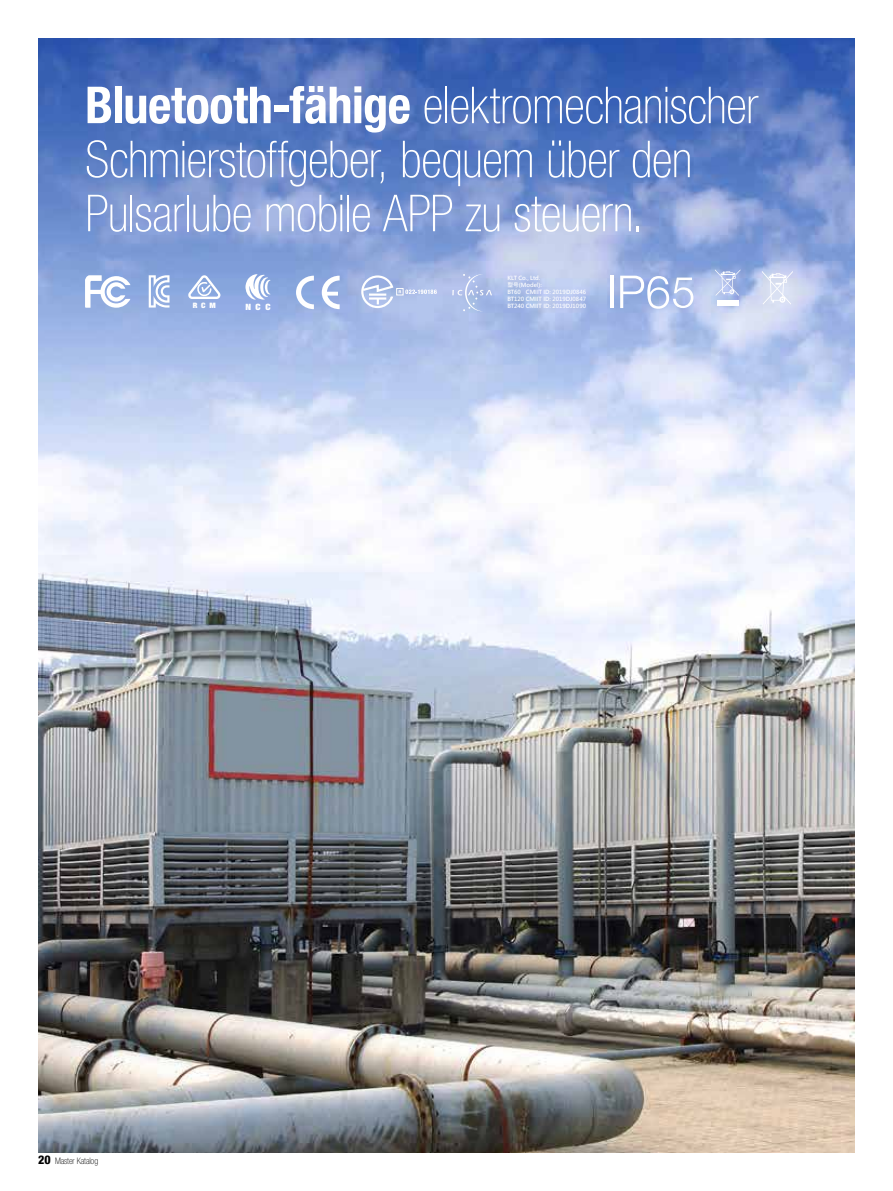
<style>
.page{position:relative;width:893px;height:1191px;background:#fff}
.page>*{position:absolute;margin:0;border:0;box-sizing:border-box;transform-origin:0 0}
.t1{font:100 condensed 51px/54px "Helvetica Neue LT Std";letter-spacing:-.01em;color:#fff}
.t2{font:100 condensed 9px "Helvetica Neue LT Std";letter-spacing:-.01em;color:#000}
.t3{font:900 condensed 8.7px "Helvetica Neue LT Std";color:#fff;scale:1.1 1}
.t4{font:900 condensed 7.5px "Helvetica Neue LT Std";color:#fff;scale:1.1 1}
.t5{font:700 5.7px/6.8px "Microsoft Jheng Hei";color:#fff}
.s1{font-weight:700}
.s2{font-weight:800;font-size:12px}
</style>
<div class="page">
<img style="left:38px;top:38px;width:817px;height:1114px">
<svg style="left:149px;top:275px;width:20px;height:32px"></svg>
<svg style="left:296px;top:276px;width:18px;height:33px"></svg>
<svg style="left:322px;top:276px;width:18px;height:33px"></svg>
<svg style="left:85px;top:275px;width:45px;height:33px"></svg>
<svg style="left:188px;top:275px;width:32px;height:24px"></svg>
<svg style="left:245px;top:274px;width:26px;height:26px"></svg>
<hr style="left:610px;top:276px;width:4px;height:32px;background:#fff">
<svg style="left:620px;top:276px;width:73px;height:33px"></svg>
<svg style="left:452px;top:274px;width:40px;height:37px"></svg>
<svg style="left:361px;top:275px;width:76px;height:33px;background:#b8c7ea"></svg>
<svg style="left:762px;top:271px;width:31px;height:33px"></svg>
<svg style="left:715px;top:269px;width:25px;height:27px"></svg>
<div style="left:717px;top:301px;width:21px;height:5px;background:#fff"></div>
<p class="t1" style="left:85px;top:78px;width:675px"><span class="s1">Bluetooth-fähige</span> elektromechanischer<br>Schmierstoffgeber, bequem über den<br>Pulsarlube mobile APP zu steuern.</p>
<p class="t4" style="left:193px;top:301px;width:23px">RCM</p>
<p class="t3" style="left:245px;top:301px;width:24px">NCC</p>
<p class="t5" style="left:507px;top:275px;width:80px">KLT Co., Ltd.<br>型号(Model):<br>BT60 CMIIT ID: 2019DJ0846<br>BT120 CMIIT ID: 2019DJ0847<br>BT240 CMIIT ID: 2019DJ1090</p>
<p class="t2" style="left:38px;top:1155px;width:61px"><span class="s2">20</span> Master Katalog</p>
</div>
